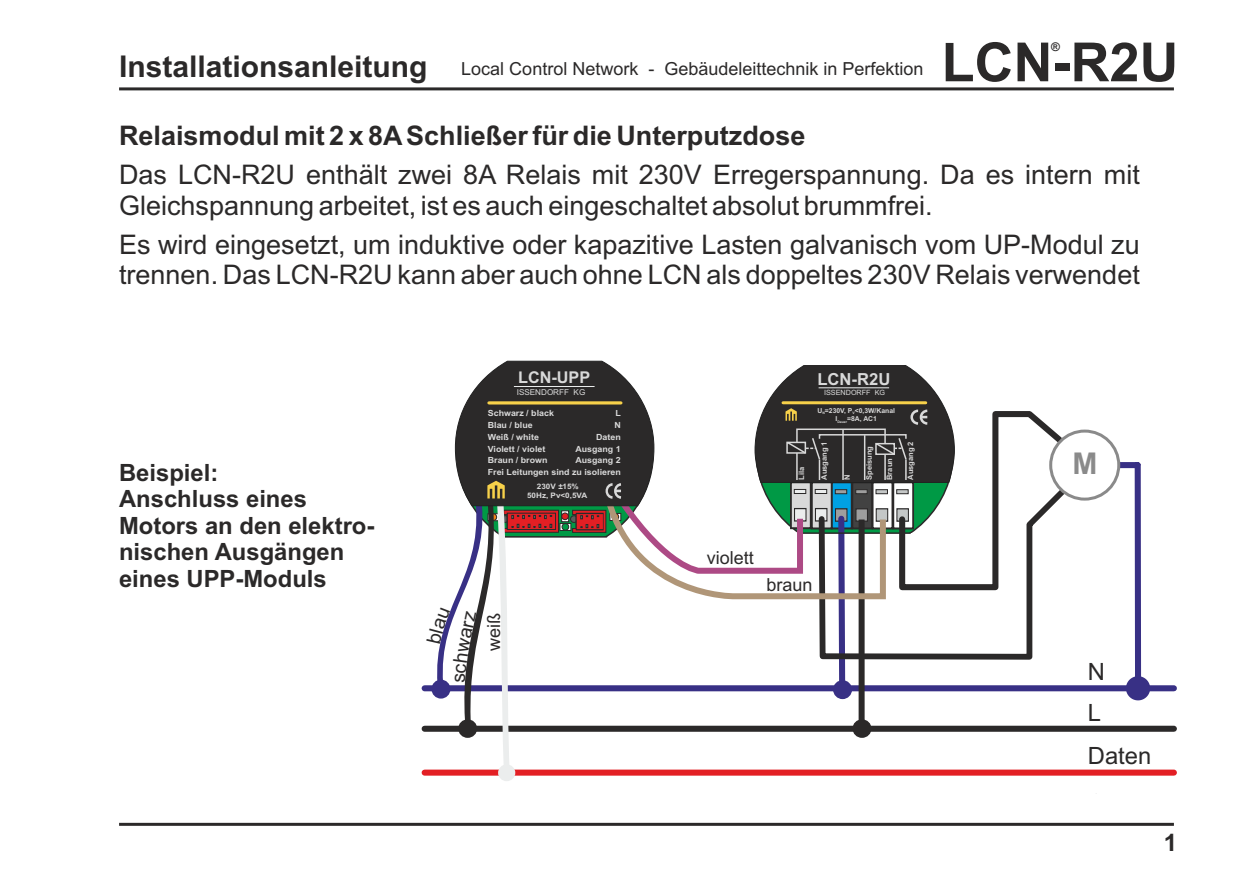
<style>
.page{position:relative;width:1259px;height:893px;background:#fff}
.page>*{position:absolute;margin:0;border:0;box-sizing:border-box;transform-origin:0 0}
.t1{font:700 54px "Arial";color:#2b2929}
.t2{font:700 30px "Arial";color:#8a8a8a}
.t3{font:27px/30.3px "Arial";color:#2b2929}
.t4{font:700 27px "Arial";color:#2b2929}
.t5{font:700 24px "Arial";color:#2b2929}
.t6{font:700 23.7px/26.7px "Arial";color:#2b2929}
.t7{font:23.7px/40.5px "Arial";color:#2b2929}
.t8{font:18px "Arial";color:#2b2929}
.t9{font:700 16.5px "Arial";color:#d9d9d9}
.t10{font:700 16.2px "Arial";color:#d9d9d9}
.t11{font:700 12px "Arial";color:#2b2929}
.t12{font:700 8.4px/12px "Arial";color:#d9d9d9;scale:1.05 1}
.t13{font:8.1px "Arial";color:#d9d9d9}
.t14{font:700 7.5px "Arial";color:#d9d9d9}
.t15{font:700 7.5px/8.4px "Arial";color:#d9d9d9;text-align:center;scale:1.08 1}
.t16{font:7.2px "Arial";color:#d9d9d9}
.t17{font:700 6.9px "Arial";color:#d9d9d9}
.t18{font:700 3.3px "Arial";color:#d9d9d9}
.s1{font-weight:700;font-size:30px}
</style>
<div class="page">
<hr style="left:119px;top:823px;width:1055px;height:3px;background:#2b2929">
<hr style="left:119px;top:87px;width:1055px;height:3px;background:#2b2929">
<div style="left:424px;top:685px;width:750px;height:6px;background:#383085"></div>
<div style="left:424px;top:726px;width:750px;height:6px;background:#2b2929"></div>
<div style="left:424px;top:770px;width:750px;height:6px;background:#e31f24"></div>
<svg style="left:1115px;top:462px;width:35px;height:238px"></svg>
<div style="left:498px;top:764px;width:17px;height:17px;background:#ebeded;border-radius:50%"></div>
<div style="left:1049px;top:430px;width:71px;height:71px;background:#fff;border:3px solid #8a8a8a;border-radius:50%"></div>
<svg style="left:426px;top:360px;width:641px;height:414px"></svg>
<p class="t8" style="left:119px;top:62px;width:806px"><span class="s1">Installationsanleitung</span> Local Control Network - Gebäudeleittechnik in Perfektion</p>
<h1 class="t1" style="left:941px;top:42px;width:238px">LCN-R2U</h1>
<p class="t11" style="left:1051px;top:43px;width:10px">®</p>
<p class="t4" style="left:119px;top:126px;width:688px">Relaismodul mit 2 x 8ASchließer für die Unterputzdose</p>
<p class="t3" style="left:119px;top:162px;width:1022px">Das LCN-R2U enthält zwei 8A Relais mit 230V Erregerspannung. Da es intern mit<br>Gleichspannung arbeitet, ist es auch eingeschaltet absolut brummfrei.</p>
<p class="t3" style="left:119px;top:232px;width:1022px">Es wird eingesetzt, um induktive oder kapazitive Lasten galvanisch vom UP-Modul zu trennen. Das LCN-R2U kann aber auch ohne LCN als doppeltes 230V Relais verwendet</p>
<p class="t6" style="left:119px;top:461px;width:257px">Beispiel:<br>Anschluss eines<br>Motors an den elektro&shy;nischen Ausgängen eines UPP-Moduls</p>
<p class="t10" style="left:518px;top:372px;width:74px">LCN-UPP</p>
<p class="t13" style="left:517px;top:389px;width:70px">ISSENDORFF KG</p>
<p class="t12" style="left:488px;top:408px;width:128px">Schwarz / black<br>Blau / blue<br>Weiß / white<br>Violett / violet<br>Braun / brown<br>Frei Leitungen sind zu isolieren</p>
<p class="t12" style="left:575px;top:408px;width:45px;text-align:right">L<br>N<br>Daten<br>Ausgang 1<br>Ausgang 2</p>
<p class="t15" style="left:527px;top:483px;width:57px">230V ±15%<br>50Hz, Pv&lt;0,5VA</p>
<p class="t8" style="left:487px;top:651px;width:39px;rotate:-90deg">weiß</p>
<p class="t14" style="left:798px;top:480px;width:15px;rotate:-90deg">Lila</p>
<p class="t9" style="left:817px;top:373px;width:74px">LCN-R2U</p>
<p class="t16" style="left:824px;top:390px;width:63px">ISSENDORFF KG</p>
<p class="t17" style="left:817px;top:408px;width:79px">U =230V, P &lt;0,3W/Kanal</p>
<p class="t18" style="left:822px;top:412px;width:4px">N</p>
<p class="t18" style="left:852px;top:412px;width:4px">V</p>
<p class="t17" style="left:835px;top:416px;width:43px">I<sub>Dauer</sub>=8A, AC1</p>
<p class="t14" style="left:821px;top:480px;width:40px;rotate:-90deg">Ausgang 1</p>
<p class="t14" style="left:844px;top:480px;width:7px;rotate:-90deg">N</p>
<p class="t14" style="left:866px;top:480px;width:36px;rotate:-90deg">Speisung</p>
<p class="t14" style="left:886px;top:480px;width:23px;rotate:-90deg">Braun</p>
<p class="t14" style="left:907px;top:480px;width:40px;rotate:-90deg">Ausgang 2</p>
<p class="t8" style="left:706px;top:551px;width:49px">violett</p>
<p class="t8" style="left:766px;top:577px;width:48px">braun</p>
<p class="t2" style="left:1072px;top:452px;width:26px">M</p>
<p class="t7" style="left:1088px;top:654px;width:19px">N<br>L</p>
<p class="t7" style="left:1088px;top:738px;width:65px">Daten</p>
<p class="t5" style="left:1163px;top:833px;width:15px">1</p>
</div>
